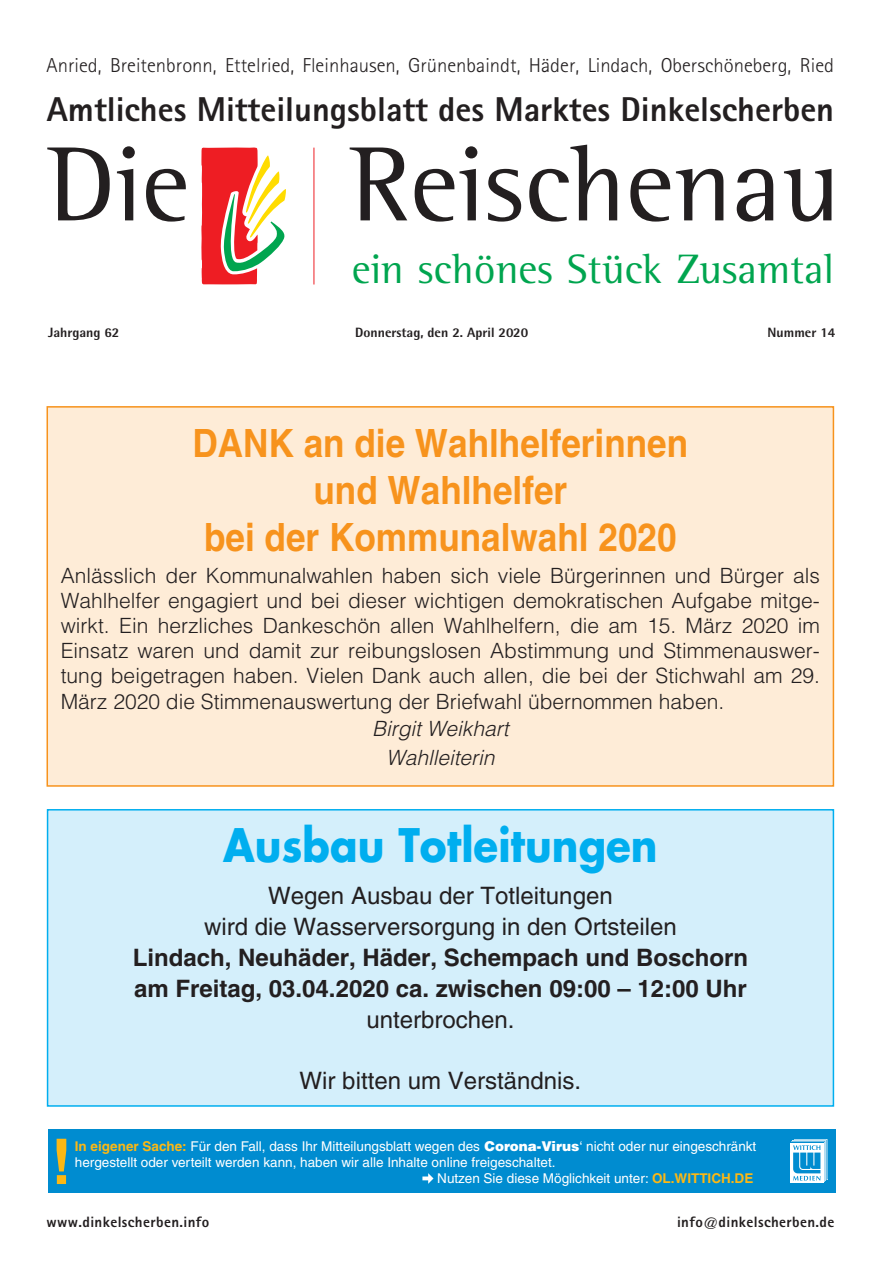
<style>
.page{position:relative;width:881px;height:1263px;background:#fff}
.page>*{position:absolute;margin:0;border:0;box-sizing:border-box;transform-origin:0 0}
.t1{font:108.3px "Agfa Rotis Semi Serif";color:#231f20}
.t2{font:700 45px "Futura LT";color:#00aeef;scale:.9 1}
.t3{font:42.15px "Agfa Rotis Semi Serif";color:#00a54f}
.t4{font:700 39px/46.8px "Helvetica LT";color:#f7931d;text-align:center;scale:.9 1}
.t5{font:800 34.5px "Agfa Rotis Sans Serif";color:#231f20}
.t6{font:24px/30.9px "Helvetica LT";color:#231f20;text-align:center}
.t7{font:700 24px/30.9px "Helvetica LT";color:#231f20}
.t8{font:300 21px/25.2px "Helvetica LT";color:#231f20;text-align:justify}
.t9{font:italic 300 21px/29.4px "Helvetica LT";color:#231f20;text-align:center}
.t10{font:300 20.1px "Agfa Rotis Sans Serif";color:#231f20}
.t11{font:800 15px "Agfa Rotis Sans Serif";letter-spacing:.025em;color:#231f20}
.t12{font:13.5px "Helvetica LT";color:#fff}
.t13{font:800 13.5px "Agfa Rotis Semisans";color:#231f20}
.s1{font-weight:700;color:#fcb814}
.s2{font-weight:900}
</style>
<div class="page">
<hr style="left:313px;top:148px;width:1px;height:136px;background:#ee1d23">
<svg style="left:201px;top:147px;width:85px;height:138px"></svg>
<div style="left:48px;top:1129px;width:787px;height:64px;background:#008cd0"></div>
<svg style="left:57px;top:1139px;width:9px;height:45px"></svg>
<svg style="left:422px;top:1173px;width:11px;height:11px"></svg>
<div style="left:790px;top:1143px;width:33px;height:40px;background:#fff"></div>
<svg style="left:791px;top:1139px;width:36px;height:43px"></svg>
<div style="left:47px;top:407px;width:786px;height:379px;background:#feecd7"></div>
<div style="left:46px;top:406px;width:787px;height:381px;border:2px solid #f7931d"></div>
<div style="left:48px;top:810px;width:785px;height:296px;background:#d4effb"></div>
<div style="left:47px;top:809px;width:786px;height:298px;border:2px solid #00aeef"></div>
<p class="t10" style="left:47px;top:53px;width:788px">Anried, Breitenbronn, Ettelried, Fleinhausen, Grünenbaindt, Häder, Lindach, Oberschöneberg, Ried</p>
<h3 class="t5" style="left:47px;top:87px;width:788px">Amtliches Mitteilungsblatt des Marktes Dinkelscherben</h3>
<h1 class="t1" style="left:48px;top:121px;width:143px">Die</h1>
<h1 class="t1" style="left:350px;top:121px;width:490px">Reischenau</h1>
<h3 class="t3" style="left:352px;top:244px;width:483px">ein schönes Stück Zusamtal</h3>
<p class="t13" style="left:48px;top:323px;width:73px">Jahrgang 62</p>
<p class="t13" style="left:355px;top:323px;width:174px">Donnerstag, den 2. April 2020</p>
<p class="t13" style="left:767px;top:323px;width:69px">Nummer 14</p>
<h3 class="t4" style="left:192px;top:420px;width:552px">DANK an die Wahlhelferinnen und Wahlhelfer<br>bei der Kommunalwahl 2020</h3>
<p class="t8" style="left:61px;top:562px;width:760px">Anlässlich der Kommunalwahlen haben sich viele Bürgerinnen und Bürger als Wahlhelfer engagiert und bei dieser wichtigen demokratischen Aufgabe mitge&shy;wirkt. Ein herzliches Dankeschön allen Wahlhelfern, die am 15. März 2020 im Einsatz waren und damit zur reibungslosen Abstimmung und Stimmenauswer&shy;tung beigetragen haben. Vielen Dank auch allen, die bei der Stichwahl am 29.<br>März 2020 die Stimmenauswertung der Briefwahl übernommen haben.</p>
<p class="t9" style="left:372px;top:714px;width:138px">Birgit Weikhart<br>Wahlleiterin</p>
<h2 class="t2" style="left:223px;top:815px;width:484px">Ausbau Totleitungen</h2>
<p class="t6" style="left:204px;top:880px;width:474px">Wegen Ausbau der Totleitungen<br>wird die Wasserversorgung in den Ortsteilen</p>
<p class="t7" style="left:133px;top:941px;width:616px">Lindach, Neuhäder, Häder, Schempach und Boschorn am Freitag, 03.04.2020 ca. zwischen 09:00 – 12:00 Uhr</p>
<p class="t6" style="left:366px;top:1004px;width:150px">unterbrochen.</p>
<p class="t6" style="left:299px;top:1065px;width:283px">Wir bitten um Verständnis.</p>
<p class="t12" style="left:75px;top:1138px;width:682px"><span class="s1">In eigener Sache:</span> Für den Fall, dass Ihr Mitteilungsblatt wegen des <span class="s2">Corona-Virus</span>‘ nicht oder nur eingeschränkt</p>
<p class="t12" style="left:75px;top:1154px;width:482px">hergestellt oder verteilt werden kann, haben wir alle Inhalte online freigeschaltet.</p>
<p class="t12" style="left:437px;top:1170px;width:317px">Nutzen Sie diese Möglichkeit unter: <span class="s1">OL.WITTICH.DE</span></p>
<p class="t11" style="left:46px;top:1212px;width:164px">www.dinkelscherben.info</p>
<p class="t11" style="left:676px;top:1212px;width:159px">info@dinkelscherben.de</p>
</div>
